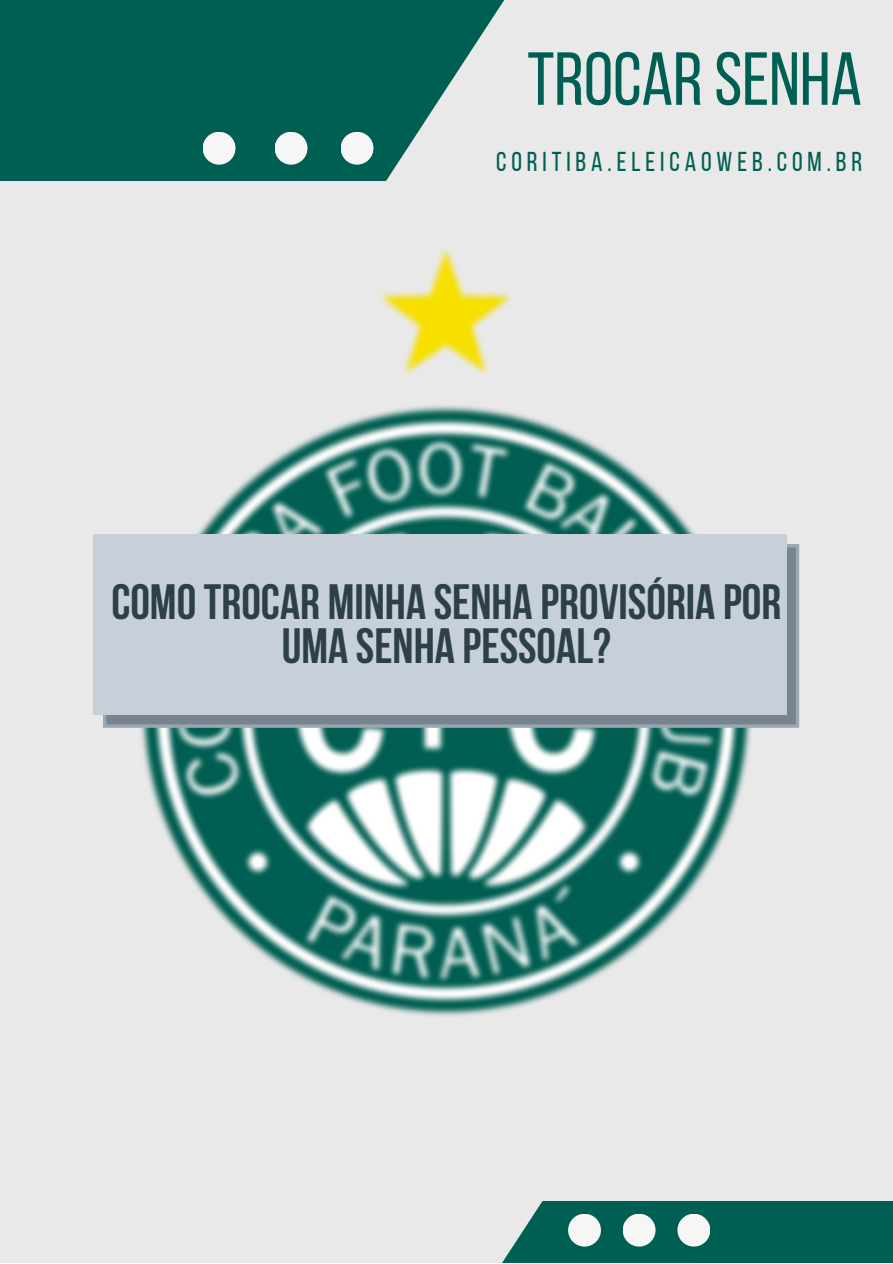
<style>
.page{position:relative;width:893px;height:1264px;background:#fff}
.page>*{position:absolute;margin:0;border:0;box-sizing:border-box;transform-origin:0 0}
.t1{font:75px "Bebas Neue";color:#005f53}
.t2{font:700 49.35px/44.1px "Bebas Neue";color:#2d404a;text-align:center}
.t3{font:27.15px "Bebas Neue";letter-spacing:.18em;color:#005f53}
</style>
<div class="page">
<div style="left:0;top:0;width:892px;height:1262px;background:#e9e9e9"></div>
<div style="left:502px;top:1201px;width:390px;height:61px;background:#005f53"></div>
<div style="left:0;top:0;width:311px;height:181px;background:#005f53"></div>
<svg style="left:311px;top:0;width:194px;height:181px"></svg>
<div style="left:340px;top:132px;width:33px;height:33px;background:#f6f6f6;border-radius:50%"></div>
<div style="left:274px;top:132px;width:33px;height:33px;background:#f6f6f6;border-radius:50%"></div>
<div style="left:203px;top:132px;width:32px;height:33px;background:#f6f6f6;border-radius:50%"></div>
<div style="left:568px;top:1213px;width:33px;height:33px;background:#f6f6f6;border-radius:50%"></div>
<div style="left:622px;top:1213px;width:33px;height:33px;background:#f6f6f6;border-radius:50%"></div>
<div style="left:677px;top:1213px;width:33px;height:33px;background:#f6f6f6;border-radius:50%"></div>
<img style="left:103px;top:248px;width:697px;height:769px">
<svg style="left:103px;top:544px;width:696px;height:183px;background:#808c96"></svg>
<div style="left:93px;top:534px;width:693px;height:181px;background:#c7d0d8"></div>
<p class="t1" style="left:527px;top:49px;width:336px">TROCARSENHA</p>
<p class="t3" style="left:496px;top:151px;width:367px">CORITIBA.ELEICAOWEB.COM.BR</p>
<p class="t2" style="left:111px;top:584px;width:671px">COMOTROCAR MINHA SENHA PROVISÓRIA POR<br>UMA SENHA PESSOAL?</p>
</div>
